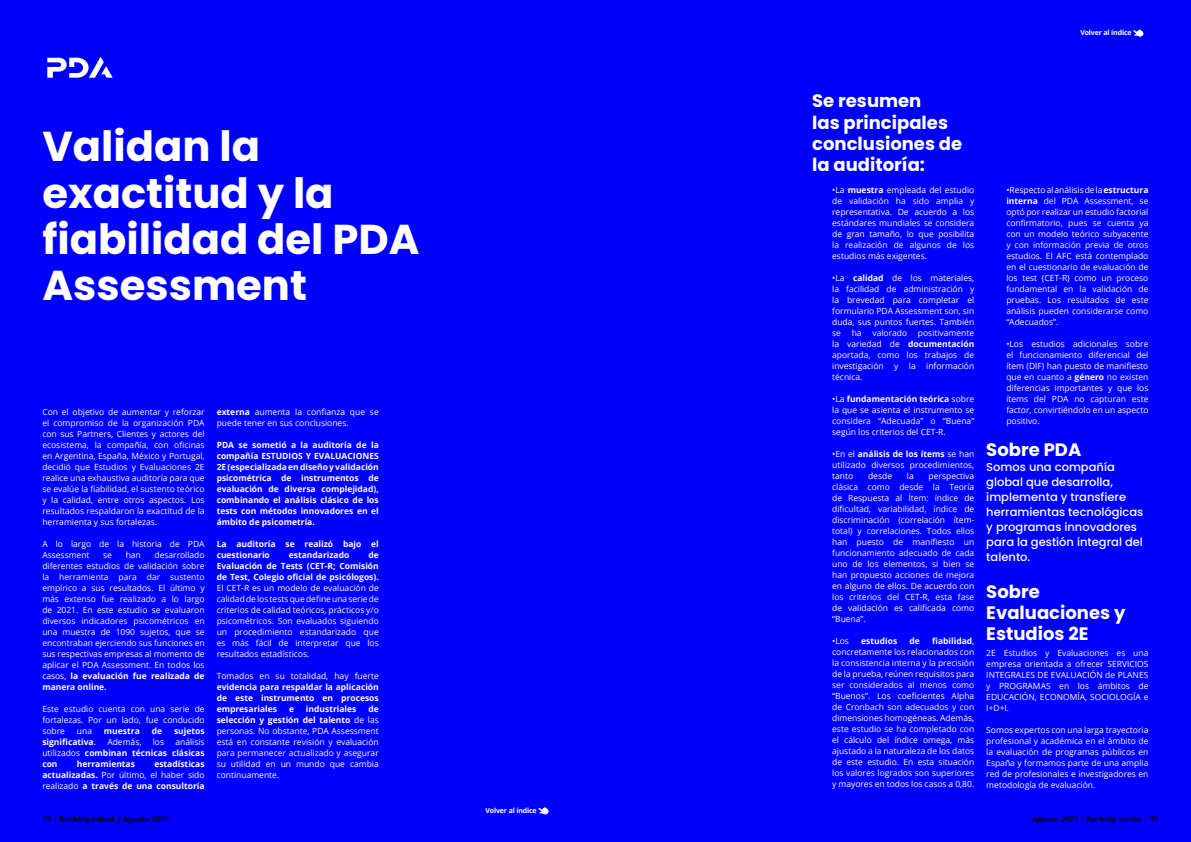
<style>
.page{position:relative;width:1191px;height:842px;background:#00f}
.page>*{position:absolute;margin:0;border:0;box-sizing:border-box;transform-origin:0 0}
.t1{font:700 41.7px/46.3px "Poppins";color:#fff}
.t2{font:700 18px/21px "Poppins";color:#fff}
.t3{font:500 11.5px/15px "Poppins";color:#fff}
.t4{font:8.5px/11px "Open Sans";color:#fff;text-align:justify}
.t5{font:700 8.5px/11px "Open Sans";color:#fff;text-align:justify}
.t6{font:700 8px "Open Sans";letter-spacing:-.02em;color:#000}
.t7{font:700 7px "Open Sans";letter-spacing:-.02em;color:#fff}
.s1{font-weight:700}
.s2{font-weight:400}
</style>
<div class="page">
<svg style="left:47px;top:57px;width:66px;height:21px"></svg>
<svg style="left:538px;top:807px;width:11px;height:8px"></svg>
<svg style="left:1133px;top:29px;width:11px;height:8px"></svg>
<h1 class="t1" style="left:43px;top:124px;width:378px">Validan la exactitud y la fiabilidad del PDA<br>Assessment</h1>
<p class="t4" style="left:42px;top:406px;width:164px">Con el objetivo de aumentar y reforzar el compromiso de la organización PDA con sus Partners, Clientes y actores del ecosistema, la compañía, con oficinas en Argentina, España, México y Portugal, decidió que Estudios y Evaluaciones 2E realice una exhaustiva auditoría para que se evalúe la fiabilidad, el sustento teórico y la calidad, entre otros aspectos. Los resultados respaldaron la exactitud de la herramienta y sus fortalezas.</p>
<p class="t4" style="left:42px;top:538px;width:164px">A lo largo de la historia de PDA<br>Assessment</p>
<p class="t4" style="left:42px;top:549px;width:164px;text-indent:112px">desarrollado diferentes estudios de validación sobre la herramienta para dar sustento empírico a sus resultados. El último y más extenso fue realizado a lo largo de 2021. En este estudio se evaluaron diversos indicadores psicométricos en una muestra de 1090 sujetos, que se encontraban ejerciendo sus funciones en sus respectivas empresas al momento de aplicar el PDA Assessment. En todos los casos, <span class="s1">la evaluación fue realizada de manera online.</span></p>
<p class="t4" style="left:42px;top:703px;width:164px">Este estudio cuenta con una serie de fortalezas. Por un lado, fue conducido sobre</p>
<p class="t4" style="left:103px;top:549px;width:10px">se</p>
<p class="t4" style="left:126px;top:549px;width:17px">han</p>
<p class="t4" style="left:77px;top:725px;width:17px">una</p>
<p class="t5" style="left:104px;top:725px;width:37px">muestra</p>
<p class="t5" style="left:152px;top:725px;width:12px">de</p>
<p class="t5" style="left:174px;top:725px;width:32px">sujetos</p>
<p class="t5" style="left:42px;top:736px;width:55px">significativa<span class="s2">.</span></p>
<p class="t4" style="left:107px;top:736px;width:36px">Además,</p>
<p class="t4" style="left:153px;top:736px;width:13px">los</p>
<p class="t5" style="left:42px;top:736px;width:164px;text-indent:133px"><span class="s2">análisis utilizados</span> combinan técnicas clásicas con</p>
<p class="t5" style="left:42px;top:758px;width:164px;text-indent:112px">estadísticas actualizadas. <span class="s2">Por último, el haber sido realizado</span> a través de una consultoría</p>
<p class="t5" style="left:77px;top:758px;width:60px">herramientas</p>
<p class="t4" style="left:217px;top:406px;width:164px"><span class="s1">externa</span> aumenta la confianza que se puede tener en sus conclusiones.</p>
<p class="t5" style="left:217px;top:439px;width:164px">PDA se sometió a la auditoría de la compañía ESTUDIOS Y EVALUACIONES 2E (especializada en diseño y validación psicométrica de instrumentos de evaluación de diversa complejidad), combinando el análisis clásico de los tests con métodos innovadores en el ámbito de psicometría.</p>
<p class="t5" style="left:217px;top:538px;width:164px">La auditoría se realizó bajo el cuestionario</p>
<p class="t5" style="left:217px;top:549px;width:164px;text-indent:152px">de Evaluación de Tests (CET-R; Comisión de Test, Colegio oficial de psicólogos).</p>
<p class="t4" style="left:217px;top:582px;width:164px">El CET-R es un modelo de evaluación de calidad de los tests que define una serie de criterios de calidad teóricos, prácticos y/o psicométricos. Son evaluados siguiendo un procedimiento estandarizado que es más fácil de interpretar que los resultados estadísticos.</p>
<p class="t4" style="left:217px;top:670px;width:164px">Tomados en su totalidad, hay fuerte</p>
<p class="t5" style="left:217px;top:681px;width:164px">evidencia para respaldar la aplicación de este instrumento en procesos empresariales</p>
<p class="t5" style="left:289px;top:549px;width:62px">estandarizado</p>
<p class="t4" style="left:217px;top:703px;width:164px;text-indent:152px"><span class="s1">de selección y gestión del talento</span> de las personas. No obstante, PDA Assessment está en constante revisión y evaluación para permanecer actualizado y asegurar su utilidad en un mundo que cambia continuamente.</p>
<p class="t5" style="left:289px;top:703px;width:7px">e</p>
<p class="t5" style="left:306px;top:703px;width:52px">industriales</p>
<p class="t7" style="left:485px;top:805px;width:53px">Volver al índice</p>
<p class="t7" style="left:1080px;top:28px;width:53px">Volver al índice</p>
<h2 class="t2" style="left:812px;top:91px;width:152px">Se resumen<br>las principales conclusiones de la auditoría:</h2>
<p class="t4" style="left:832px;top:184px;width:144px">•La <span class="s1">muestra</span> empleada del estudio de validación ha sido amplia y representativa. De acuerdo a los estándares mundiales se considera de gran tamaño, lo que posibilita la realización de algunos de los estudios más exigentes.</p>
<p class="t4" style="left:832px;top:272px;width:144px">•La <span class="s1">calidad</span> de los materiales, la facilidad de administración y la brevedad para completar el formulario PDA Assessment son, sin duda, sus puntos fuertes. También se</p>
<p class="t4" style="left:851px;top:327px;width:11px">ha</p>
<p class="t4" style="left:872px;top:327px;width:36px">valorado</p>
<p class="t4" style="left:832px;top:327px;width:144px;text-indent:86px">positivamente la variedad de <span class="s1">documentación </span>aportada, como los trabajos de investigación y la información técnica.</p>
<p class="t4" style="left:832px;top:393px;width:144px">•La <span class="s1">fundamentación teórica</span> sobre la que se asienta el instrumento se considera “Adecuada” o “Buena” según los criterios del CET-R.</p>
<p class="t4" style="left:832px;top:448px;width:144px">•En el <span class="s1">análisis de los ítems</span> se han utilizado diversos procedimientos, tanto</p>
<p class="t4" style="left:868px;top:470px;width:26px">desde</p>
<p class="t4" style="left:907px;top:470px;width:8px">la</p>
<p class="t4" style="left:832px;top:470px;width:144px;text-indent:96px">perspectiva clásica como desde la Teoría de Respuesta al Ítem: índice de dificultad, variabilidad, índice de discriminación (correlación ítem&shy;total) y correlaciones. Todos ellos han puesto de manifiesto un funcionamiento adecuado de cada uno de los elementos, si bien se han propuesto acciones de mejora en alguno de ellos. De acuerdo con los criterios del CET-R, esta fase de validación es calificada como “Buena”.</p>
<p class="t4" style="left:832px;top:635px;width:18px">•Los</p>
<p class="t5" style="left:861px;top:635px;width:37px">estudios</p>
<p class="t5" style="left:909px;top:635px;width:12px">de</p>
<p class="t4" style="left:832px;top:635px;width:144px;text-indent:100px"><span class="s1">fiabilidad</span>, concretamente los relacionados con la consistencia interna y la precisión de la prueba, reúnen requisitos para ser considerados al menos como “Buenos”. Los coeficientes Alpha de Cronbach son adecuados y con dimensiones homogéneas. Además, este estudio se ha completado con el cálculo del índice omega, más ajustado a la naturaleza de los datos de este estudio. En esta situación los valores logrados son superiores y mayores en todos los casos a 0,80.</p>
<p class="t4" style="left:1006px;top:184px;width:144px">•Respecto al análisis de la <span class="s1">estructura interna</span> del PDA Assessment, se optó por realizar un estudio factorial confirmatorio, pues se cuenta ya con un modelo teórico subyacente y con información previa de otros estudios. El AFC está contemplado en el cuestionario de evaluación de los test (CET-R) como un proceso fundamental en la validación de pruebas. Los resultados de este análisis pueden considerarse como “Adecuados”.</p>
<p class="t4" style="left:1006px;top:338px;width:144px">•Los estudios adicionales sobre el funcionamiento diferencial del ítem (DIF) han puesto de manifiesto que en cuanto a <span class="s1">género</span> no existen diferencias importantes y que los ítems del PDA no capturan este factor, convirtiéndolo en un aspecto positivo.</p>
<h2 class="t2" style="left:986px;top:439px;width:96px">Sobre PDA</h2>
<h3 class="t3" style="left:986px;top:459px;width:159px">Somos una compañía global que desarrolla, implementa y transfiere herramientas tecnológicas y programas innovadores para la gestión integral del talento.</h3>
<h2 class="t2" style="left:986px;top:581px;width:141px">Sobre<br>Evaluaciones y<br>Estudios 2E</h2>
<p class="t4" style="left:986px;top:647px;width:164px">2E Estudios y Evaluaciones es una empresa orientada a ofrecer SERVICIOS INTEGRALES DE EVALUACIÓN de PLANES y PROGRAMAS en los ámbitos de EDUCACIÓN, ECONOMÍA, SOCIOLOGÍA e I+D+I.</p>
<p class="t4" style="left:986px;top:724px;width:164px">Somos expertos con una larga trayectoria profesional y académica en el ámbito de la evaluación de programas públicos en España y formamos parte de una amplia red de profesionales e investigadores en metodología de evaluación.</p>
<p class="t6" style="left:42px;top:813px;width:128px">32 | Rocking talent | Agosto 2022</p>
<p class="t6" style="left:1032px;top:813px;width:128px">Agosto 2022 | Rocking talent | 33</p>
</div>
